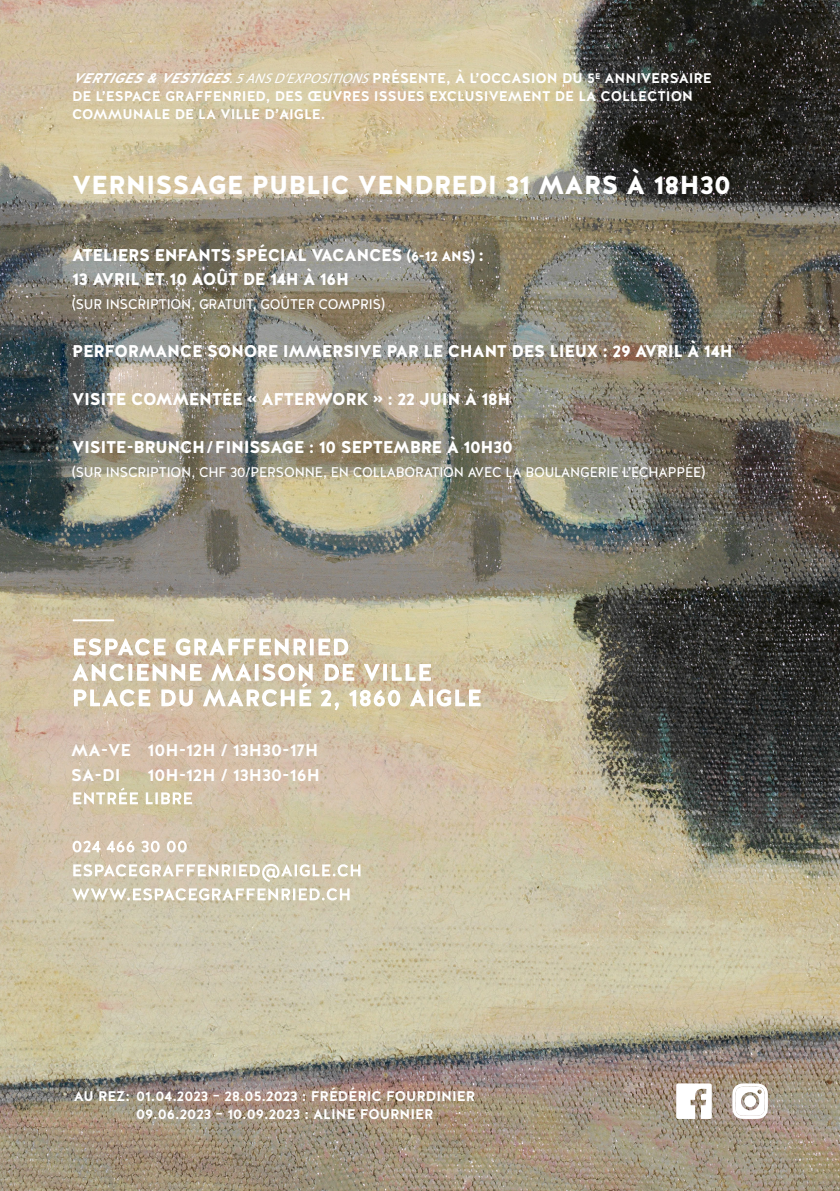
<style>
.page{position:relative;width:840px;height:1191px;background:#fff}
.page>*{position:absolute;margin:0;border:0;box-sizing:border-box;transform-origin:0 0}
.t1{font:900 26px "Halis R";color:#fff}
.t2{font:900 17px "Halis R";letter-spacing:-.02em;color:#fff}
.t3{font:600 17px "Halis GR";color:#fff}
.t4{font:700 14px/18px "Halis R";color:#fff}
.t5{font:14px "Halis GR";letter-spacing:-.01em;color:#fff;scale:.95 1}
.t6{font:600 14px "Halis GR";color:#fff}
.s1{font-family:"Halis GR";font-style:italic}
.s2{font-family:"Myriad Pro";font-weight:400;font-style:italic}
.s3{font-size:14px}
</style>
<div class="page">
<img style="left:0;top:0;width:839px;height:1191px">
<svg style="left:676px;top:1083px;width:35px;height:36px"></svg>
<svg style="left:731px;top:1083px;width:36px;height:36px"></svg>
<hr style="left:73px;top:619px;width:41px;height:2px;background:#fff">
<svg style="left:74px;top:638px;width:91px;height:17px"></svg>
<svg style="left:176px;top:638px;width:130px;height:17px"></svg>
<hr style="left:310px;top:638px;width:3px;height:17px;background:#fff">
<svg style="left:318px;top:638px;width:30px;height:17px"></svg>
<svg style="left:324px;top:664px;width:30px;height:17px"></svg>
<svg style="left:363px;top:664px;width:16px;height:17px"></svg>
<hr style="left:383px;top:664px;width:4px;height:17px;background:#fff">
<svg style="left:391px;top:664px;width:39px;height:17px"></svg>
<svg style="left:72px;top:663px;width:240px;height:43px"></svg>
<svg style="left:320px;top:690px;width:19px;height:20px"></svg>
<svg style="left:349px;top:690px;width:51px;height:16px"></svg>
<svg style="left:409px;top:689px;width:16px;height:17px"></svg>
<svg style="left:429px;top:689px;width:4px;height:17px"></svg>
<svg style="left:436px;top:689px;width:44px;height:17px"></svg>
<svg style="left:73px;top:787px;width:65px;height:17px"></svg>
<svg style="left:146px;top:792px;width:46px;height:12px"></svg>
<svg style="left:73px;top:840px;width:27px;height:12px"></svg>
<svg style="left:106px;top:840px;width:28px;height:12px"></svg>
<svg style="left:141px;top:840px;width:19px;height:12px"></svg>
<svg style="left:167px;top:840px;width:20px;height:12px"></svg>
<svg style="left:73px;top:864px;width:287px;height:18px"></svg>
<svg style="left:72px;top:888px;width:277px;height:12px"></svg>
<p class="t4" style="left:72px;top:70px;width:640px"><span class="s1">VERTIGES&amp;VESTIGES</span><span class="s2">.5ANSD’EXPOSITIONS</span>PRÉSENTE, À L’OCCASION DU 5<sup>E</sup> ANNIVERSAIRE<br>DE L’ESPACE GRAFFENRIED, DES ŒUVRES ISSUES EXCLUSIVEMENT DE LA COLLECTION<br>COMMUNALE DE LA VILLE D’AIGLE.</p>
<p class="t1" style="left:72px;top:168px;width:660px">VERNISSAGE PUBLIC VENDREDI 31 MARS À 18H30</p>
<p class="t2" style="left:72px;top:244px;width:413px">ATELIERS ENFANTS SPÉCIAL VACANCES <span class="s3">(6-12 ANS)</span> :</p>
<p class="t2" style="left:72px;top:268px;width:278px">13 AVRIL ET 10 AOÛT DE 14H À 16H</p>
<p class="t5" style="left:72px;top:295px;width:330px">(SUR INSCRIPTION, GRATUIT, GOÛTER COMPRIS)</p>
<p class="t2" style="left:72px;top:340px;width:661px">PERFORMANCE SONORE IMMERSIVE PAR LE CHANT DES LIEUX : 29 AVRIL À 14H</p>
<p class="t2" style="left:72px;top:388px;width:439px">VISITE COMMENTÉE « AFTERWORK » : 22 JUIN À 18H</p>
<p class="t2" style="left:72px;top:436px;width:442px">VISITE-BRUNCH/FINISSAGE : 10 SEPTEMBRE À 10H30</p>
<p class="t5" style="left:72px;top:463px;width:667px">(SUR INSCRIPTION, CHF 30/PERSONNE, EN COLLABORATION AVEC LA BOULANGERIE L’ECHAPPÉE)</p>
<p class="t3" style="left:71px;top:739px;width:248px">MA-VE 10H-12H / 13H30-17H</p>
<p class="t3" style="left:71px;top:764px;width:51px">SA-DI</p>
<p class="t3" style="left:147px;top:764px;width:174px">10H-12H / 13H30-16H</p>
<p class="t6" style="left:74px;top:1087px;width:402px">AU REZ: 01.04.2023 – 28.05.2023 : FRÉDÉRIC FOURDINIER</p>
<p class="t6" style="left:136px;top:1105px;width:299px">09.06.2023 – 10.09.2023 : ALINE FOURNIER</p>
</div>
